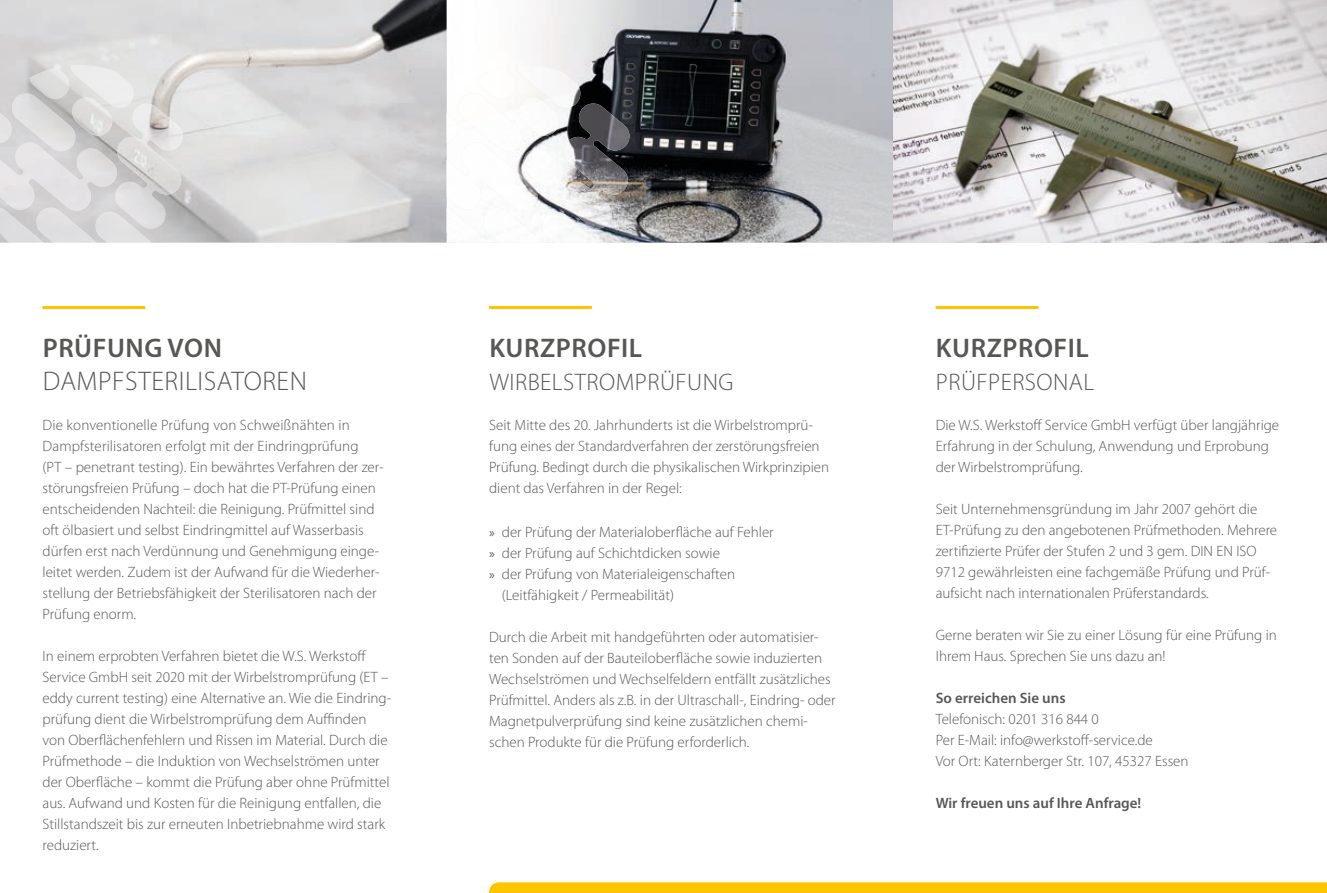
<style>
.page{position:relative;width:1327px;height:893px;background:#fff}
.page>*{position:absolute;margin:0;border:0;box-sizing:border-box;transform-origin:0 0}
.t1{font:600 27px "Myriad Pro";letter-spacing:.02em;color:#575756}
.t2{font:300 27px "Myriad Pro";letter-spacing:.02em;color:#575756}
.t3{font:300 24px "Myriad Pro";letter-spacing:.02em;color:#575756}
.t4{font:300 15px/21px "Myriad Pro";color:#575756}
.t5{font:600 15px "Myriad Pro";color:#575756}
.s1{font-weight:400;font-size:13.5px}
</style>
<div class="page">
<hr style="left:935px;top:306px;width:103px;height:3px;background:#fdc400">
<hr style="left:489px;top:306px;width:103px;height:3px;background:#fdc400">
<hr style="left:43px;top:306px;width:102px;height:3px;background:#fdc400">
<svg style="left:489px;top:882px;width:838px;height:11px;background:#fdc609"></svg>
<img style="left:446px;top:0;width:447px;height:243px">
<svg style="left:0;top:0;width:446px;height:243px;background:#d2d1d2"></svg>
<svg style="left:893px;top:0;width:434px;height:243px;background:#c1bfbc"></svg>
<img style="left:457px;top:93px;width:67px;height:49px">
<img style="left:517px;top:108px;width:43px;height:28px">
<img style="left:517px;top:65px;width:65px;height:43px">
<img style="left:543px;top:212px;width:54px;height:31px">
<img style="left:490px;top:211px;width:53px;height:32px">
<img style="left:446px;top:211px;width:44px;height:32px">
<img style="left:476px;top:68px;width:41px;height:31px">
<img style="left:446px;top:113px;width:14px;height:29px">
<img style="left:446px;top:142px;width:114px;height:69px">
<img style="left:560px;top:104px;width:69px;height:125px">
<img style="left:10px;top:93px;width:67px;height:49px">
<img style="left:70px;top:108px;width:43px;height:28px">
<img style="left:70px;top:65px;width:65px;height:43px">
<img style="left:97px;top:212px;width:54px;height:31px">
<img style="left:44px;top:211px;width:53px;height:32px">
<img style="left:0;top:211px;width:44px;height:32px">
<img style="left:30px;top:68px;width:41px;height:31px">
<img style="left:0;top:113px;width:13px;height:29px">
<img style="left:0;top:142px;width:113px;height:69px">
<img style="left:113px;top:104px;width:70px;height:125px">
<h1 class="t1" style="left:43px;top:330px;width:181px">PRÜFUNG VON</h1>
<h1 class="t2" style="left:43px;top:366px;width:266px">DAMPFSTERILISATOREN</h1>
<p class="t4" style="left:43px;top:414px;width:343px">Die konventionelle Prüfung von Schweißnähten in Dampfsterilisatoren erfolgt mit der Eindringprüfung<br>(PT – penetrant testing). Ein bewährtes Verfahren der zer&shy;störungsfreien Prüfung – doch hat die PT-Prüfung einen entscheidenden Nachteil: die Reinigung. Prüfmittel sind oft ölbasiert und selbst Eindringmittel auf Wasserbasis dürfen erst nach Verdünnung und Genehmigung einge&shy;leitet werden. Zudem ist der Aufwand für die Wiederher&shy;stellung der Betriebsfähigkeit der Sterilisatoren nach der Prüfung enorm.</p>
<p class="t4" style="left:43px;top:645px;width:350px">In einem erprobten Verfahren bietet die W.S. Werkstoff Service GmbH seit 2020 mit der Wirbelstromprüfung (ET – eddy current testing) eine Alternative an. Wie die Eindring&shy;prüfung dient die Wirbelstromprüfung dem Auffinden von Oberflächenfehlern und Rissen im Material. Durch die Prüfmethode – die Induktion von Wechselströmen unter der Oberfläche – kommt die Prüfung aber ohne Prüfmittel aus. Aufwand und Kosten für die Reinigung entfallen, die Stillstandszeit bis zur erneuten Inbetriebnahme wird stark reduziert.</p>
<h1 class="t1" style="left:489px;top:330px;width:154px">KURZPROFIL</h1>
<h2 class="t3" style="left:489px;top:369px;width:246px">WIRBELSTROMPRÜFUNG</h2>
<p class="t4" style="left:489px;top:414px;width:342px">Seit Mitte des 20. Jahrhunderts ist die Wirbelstromprü&shy;fung eines der Standardverfahren der zerstörungsfreien Prüfung. Bedingt durch die physikalischen Wirkprinzipien dient das Verfahren in der Regel:</p>
<p class="t4" style="left:489px;top:522px;width:286px"><span class="s1">»</span> der Prüfung der Materialoberfläche auf Fehler</p>
<p class="t4" style="left:489px;top:543px;width:232px"><span class="s1">»</span> der Prüfung auf Schichtdicken sowie</p>
<p class="t4" style="left:489px;top:564px;width:247px"><span class="s1">»</span> der Prüfung von Materialeigenschaften</p>
<p class="t4" style="left:502px;top:585px;width:174px">(Leitfähigkeit / Permeabilität)</p>
<p class="t4" style="left:489px;top:627px;width:348px">Durch die Arbeit mit handgeführten oder automatisier&shy;ten Sonden auf der Bauteiloberfläche sowie induzierten Wechselströmen und Wechselfeldern entfällt zusätzliches Prüfmittel. Anders als z.B. in der Ultraschall-, Eindring- oder Magnetpulverprüfung sind keine zusätzlichen chemi&shy;schen Produkte für die Prüfung erforderlich.</p>
<h1 class="t1" style="left:936px;top:330px;width:154px">KURZPROFIL</h1>
<h2 class="t3" style="left:936px;top:369px;width:160px">PRÜFPERSONAL</h2>
<p class="t4" style="left:935px;top:414px;width:345px">Die W.S. Werkstoff Service GmbH verfügt über langjährige<br>Erfahrung in der Schulung, Anwendung und Erprobung der Wirbelstromprüfung.</p>
<p class="t4" style="left:935px;top:498px;width:343px">Seit Unternehmensgründung im Jahr 2007 gehört die ET-Prüfung zu den angebotenen Prüfmethoden. Mehrere zertifizierte Prüfer der Stufen 2 und 3 gem. DIN EN ISO 9712 gewährleisten eine fachgemäße Prüfung und Prüf&shy;aufsicht nach internationalen Prüferstandards.</p>
<p class="t4" style="left:935px;top:624px;width:343px">Gerne beraten wir Sie zu einer Lösung für eine Prüfung in<br>Ihrem Haus. Sprechen Sie uns dazu an!</p>
<p class="t5" style="left:935px;top:688px;width:131px">So erreichen Sie uns</p>
<p class="t4" style="left:935px;top:708px;width:254px">Telefonisch: 0201 316 844 0<br>Per E-Mail: info@werkstoff-service.de<br>Vor Ort: Katernberger Str. 107, 45327 Essen</p>
<p class="t5" style="left:935px;top:793px;width:207px">Wir freuen uns auf Ihre Anfrage!</p>
</div>
